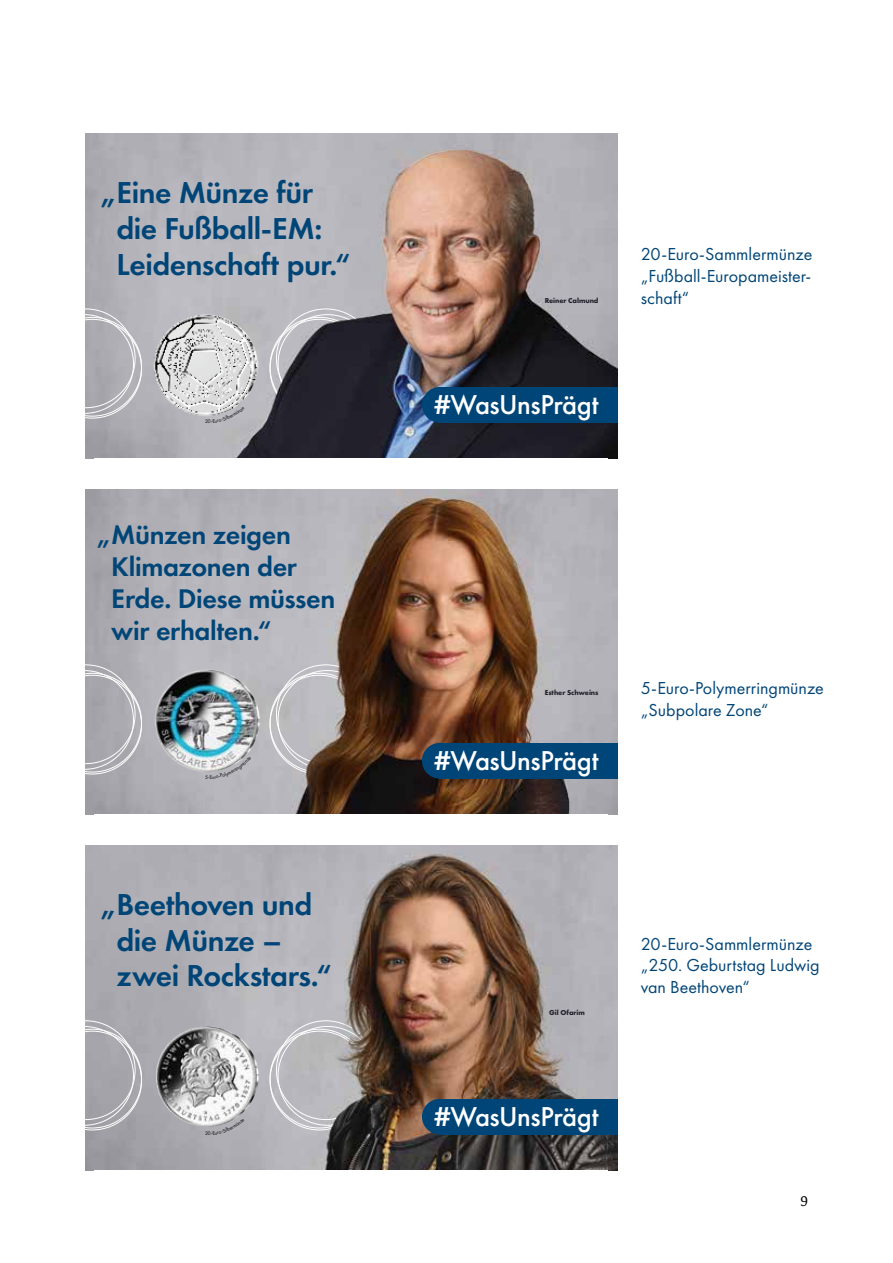
<style>
.page{position:relative;width:893px;height:1263px;background:#fff}
.page>*{position:absolute;margin:0;border:0;box-sizing:border-box;transform-origin:0 0}
.t1{font:600 31.35px/35.7px "Futura PT";letter-spacing:-.015em;color:#004577}
.t2{font:500 28.35px "Futura PT";letter-spacing:-.02em;color:#fff}
.t3{font:600 28.05px/31.8px "Futura PT";letter-spacing:-.015em;color:#004577}
.t4{font:18px/21.6px "Futura PT";color:#004577}
.t5{font:15px "Bundes Serif";color:#000}
.t6{font:700 7.35px "Futura PT";letter-spacing:-.01em;color:#22202b}
</style>
<div class="page">
<img style="left:85px;top:846px;width:533px;height:324px">
<svg style="left:85px;top:1020px;width:57px;height:110px;background:#adacb1"></svg>
<div style="left:440px;top:1099px;width:178px;height:35px;background:#004577"></div>
<div style="left:422px;top:1099px;width:36px;height:35px;background:#004577;border-radius:50%"></div>
<img style="left:177px;top:1026px;width:30px;height:9px">
<img style="left:85px;top:134px;width:533px;height:324px">
<svg style="left:85px;top:309px;width:57px;height:109px;background:#b4b3b9"></svg>
<div style="left:440px;top:387px;width:178px;height:36px;background:#004577"></div>
<div style="left:422px;top:387px;width:36px;height:36px;background:#004577;border-radius:50%"></div>
<img style="left:153px;top:313px;width:106px;height:106px">
<img style="left:85px;top:490px;width:533px;height:324px">
<svg style="left:85px;top:665px;width:57px;height:109px;background:#b0b0b5"></svg>
<div style="left:440px;top:743px;width:178px;height:36px;background:#004577"></div>
<div style="left:422px;top:743px;width:36px;height:36px;background:#004577;border-radius:50%"></div>
<img style="left:154px;top:668px;width:107px;height:106px">
<svg style="left:205px;top:1119px;width:40px;height:16px"></svg>
<svg style="left:205px;top:407px;width:40px;height:16px"></svg>
<svg style="left:205px;top:756px;width:46px;height:23px"></svg>
<h1 class="t1" style="left:116px;top:174px;width:236px;text-indent:-16px">„Eine Münze für die Fußball-EM:<br>Leidenschaft pur.“</h1>
<h3 class="t3" style="left:111px;top:519px;width:226px;text-indent:-15px">„Münzen zeigen<br>Klimazonen der<br>Erde. Diese müssen wir erhalten.“</h3>
<h1 class="t1" style="left:116px;top:886px;width:217px;text-indent:-16px">„Beethoven und die Münze – zwei Rockstars.“</h1>
<p class="t6" style="left:545px;top:296px;width:55px">Reiner Calmund</p>
<h2 class="t2" style="left:434px;top:388px;width:166px">#WasUnsPrägt</h2>
<p class="t4" style="left:641px;top:243px;width:173px;text-align:justify">20-Euro-Sammlermünze „Fußball-Europameister&shy;schaft“</p>
<p class="t6" style="left:545px;top:688px;width:55px">Esther Schweins</p>
<h2 class="t2" style="left:434px;top:744px;width:166px">#WasUnsPrägt</h2>
<p class="t4" style="left:641px;top:677px;width:185px">5-Euro-Polymerringmünze „Subpolare Zone“</p>
<p class="t6" style="left:549px;top:1008px;width:37px">Gil Ofarim</p>
<h2 class="t2" style="left:434px;top:1100px;width:166px">#WasUnsPrägt</h2>
<p class="t4" style="left:641px;top:933px;width:181px">20-Euro-Sammlermünze „250. Geburtstag Ludwig van Beethoven“</p>
<p class="t5" style="left:800px;top:1192px;width:9px">9</p>
</div>
